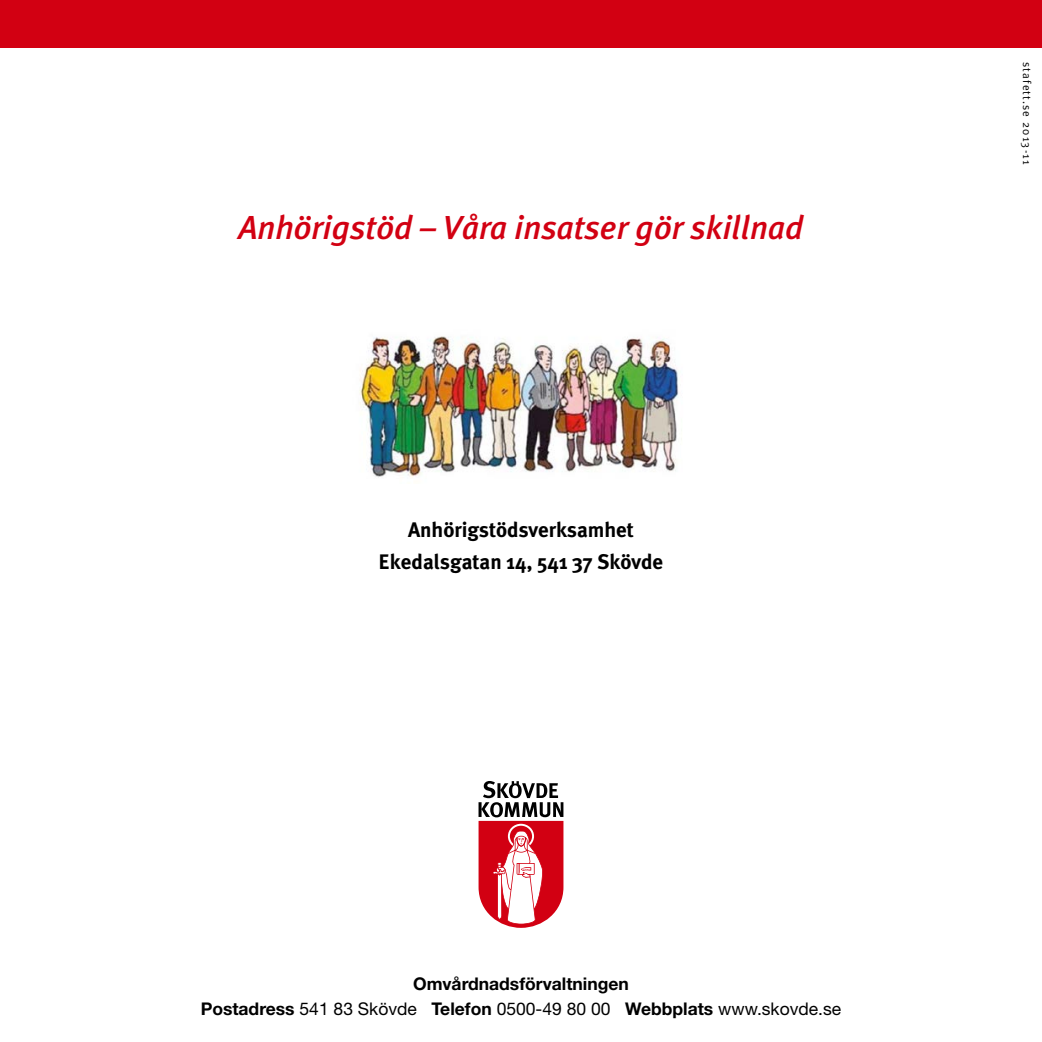
<style>
.page{position:relative;width:1042px;height:1042px;background:#fff}
.page>*{position:absolute;margin:0;border:0;box-sizing:border-box;transform-origin:0 0}
.t1{font:italic 500 33.25px "Meta Plus";color:#d20012}
.t2{font:700 21px/31.5px "Meta Plus";color:#000;text-align:center}
.t3{font:700 17.5px/24.5px "Helvetica Neue";color:#000;text-align:center}
.t4{font:11.38px "Meta Plus Normal";letter-spacing:.1em;color:#000}
.s1{font-weight:400}
</style>
<div class="page">
<svg style="left:478px;top:781px;width:85px;height:147px"></svg>
<img style="left:359px;top:336px;width:320px;height:142px">
<div style="left:0;top:0;width:1042px;height:48px;background:#d20012"></div>
<h1 class="t1" style="left:238px;top:209px;width:566px">Anhörigstöd – Våra insatser gör skillnad</h1>
<p class="t2" style="left:379px;top:514px;width:286px">Anhörigstödsverksamhet<br>Ekedalsgatan 14, 541 37 Skövde</p>
<p class="t3" style="left:201px;top:971px;width:642px">Omvårdnadsförvaltningen<br>Postadress <span class="s1">541 83 Skövde</span> Telefon <span class="s1">0500-49 80 00</span> Webbplats <span class="s1">www.skovde.se</span></p>
<p class="t4" style="left:1033px;top:62px;width:104px;rotate:90deg">stafett.se 2013-11</p>
</div>
